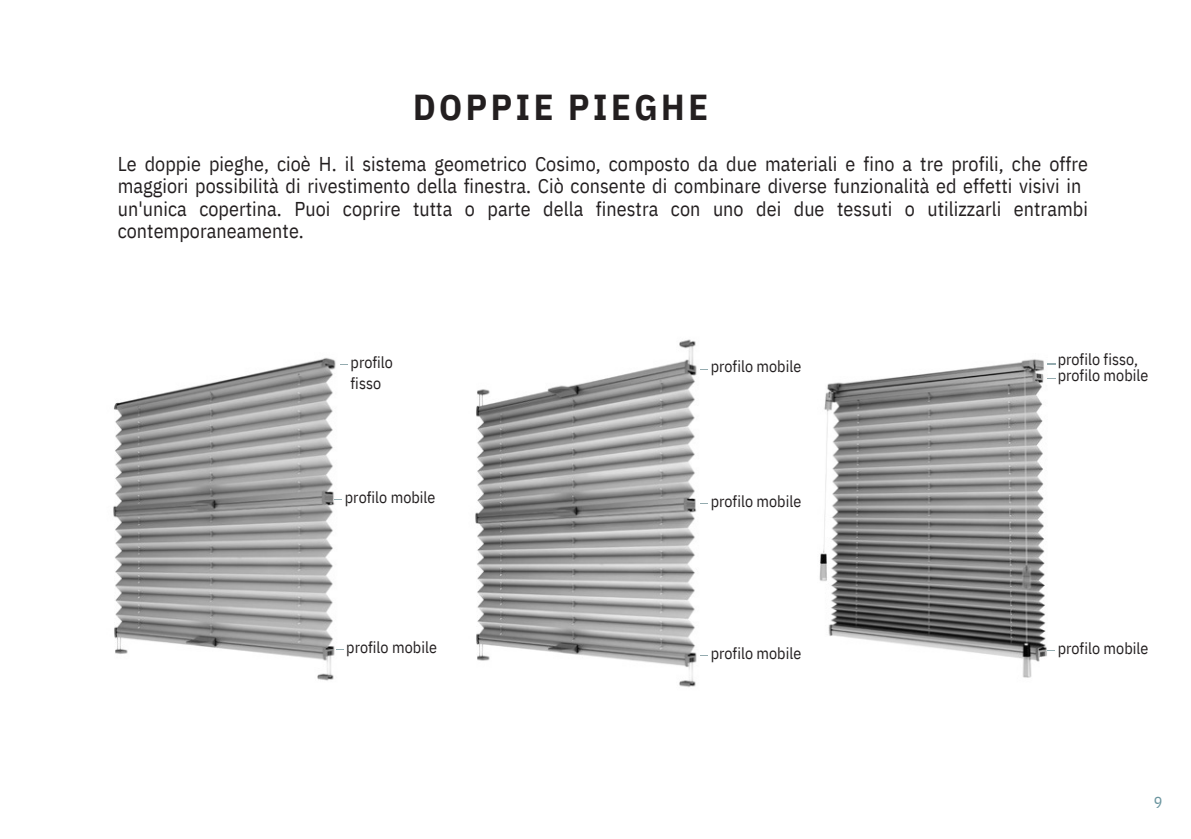
<style>
.page{position:relative;width:1191px;height:839px;background:#fff}
.page>*{position:absolute;margin:0;border:0;box-sizing:border-box;transform-origin:0 0}
.t1{font:700 36px "IBM Plex Sans Cond";letter-spacing:.1em;color:#231f20}
.t2{font:20px/22.4px "IBM Plex Sans Cond";letter-spacing:.005em;color:#231f20}
.t3{font:16px/21px "IBM Plex Sans Cond";letter-spacing:.005em;color:#231f20}
.t4{font:16px "IBM Plex Sans Cond";color:#6b959f}
</style>
<div class="page">
<img style="left:113px;top:357px;width:223px;height:324px">
<img style="left:475px;top:339px;width:222px;height:348px">
<img style="left:819px;top:359px;width:237px;height:319px">
<p class="t1" style="left:413px;top:83px;width:297px">DOPPIE PIEGHE</p>
<p class="t2" style="left:118px;top:152px;width:972px">Le doppie pieghe, cioè H. il sistema geometrico Cosimo, composto da due materiali e fino a tre profili, che offre maggiori possibilità di rivestimento della finestra. Ciò consente di combinare diverse funzionalità ed effetti visivi in un'unica copertina. Puoi coprire tutta o parte della finestra con uno dei due tessuti o utilizzarli entrambi contemporaneamente.</p>
<p class="t3" style="left:351px;top:351px;width:44px">profilo fisso</p>
<p class="t3" style="left:711px;top:356px;width:92px">profilo mobile</p>
<p class="t3" style="left:1058px;top:350px;width:92px;line-height:16.4px">profilo fisso, profilo mobile</p>
<p class="t3" style="left:345px;top:486px;width:92px">profilo mobile</p>
<p class="t3" style="left:711px;top:490px;width:92px">profilo mobile</p>
<p class="t3" style="left:346px;top:636px;width:92px">profilo mobile</p>
<p class="t3" style="left:711px;top:642px;width:92px">profilo mobile</p>
<p class="t3" style="left:1058px;top:637px;width:92px">profilo mobile</p>
<p class="t4" style="left:1154px;top:791px;width:10px">9</p>
</div>
